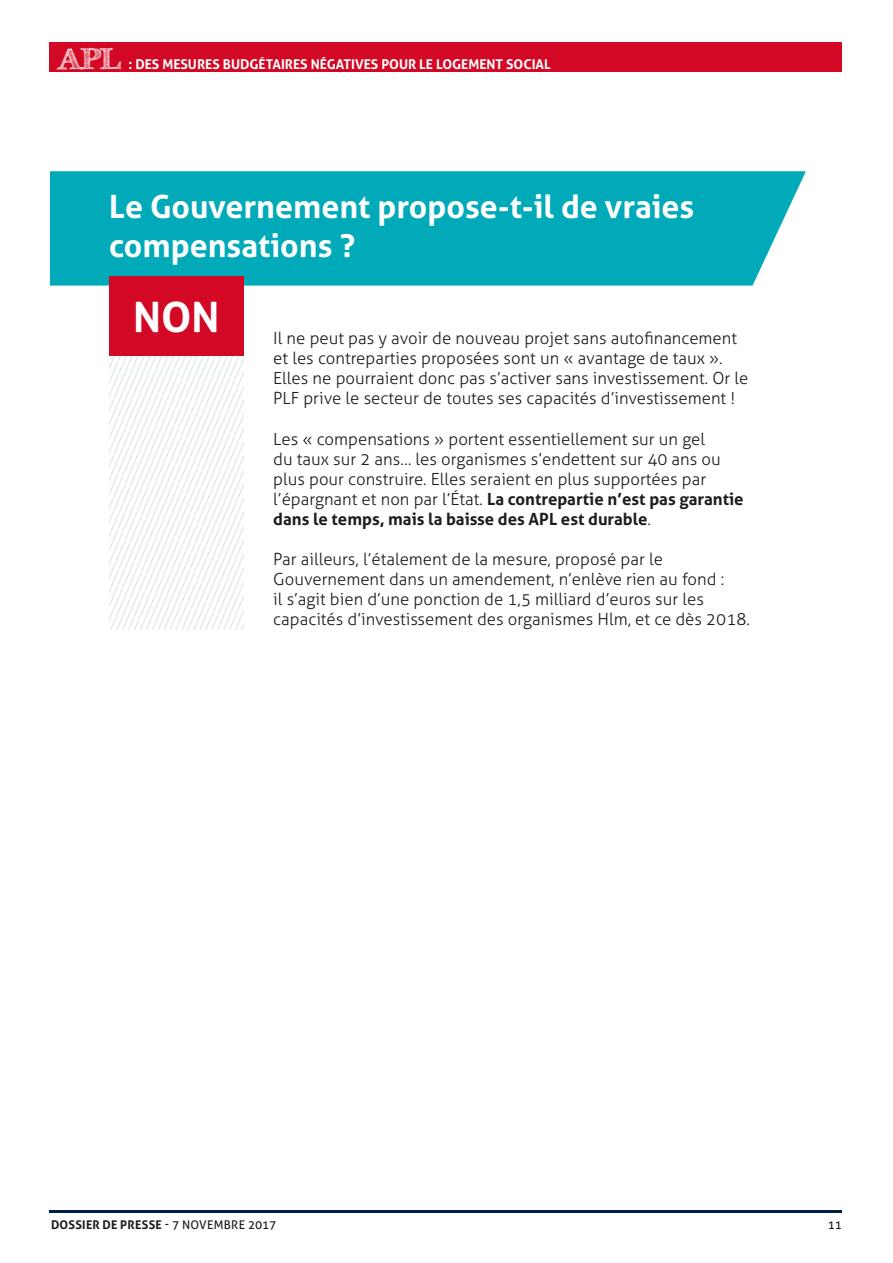
<style>
.page{position:relative;width:893px;height:1263px;background:#fff}
.page>*{position:absolute;margin:0;border:0;box-sizing:border-box;transform-origin:0 0}
.t1{font:700 41.85px "Aller";color:#fff}
.t2{font:700 32.1px/38.5px "Aller";color:#fff}
.t3{font:700 30px "FFF Tusj";color:#fff}
.t4{font:300 16.8px/20.1px "Aller";color:#1d1d1b}
.t5{font:700 13.5px "Aller";color:#fff}
.t6{font:700 12px "Aller";letter-spacing:.02em;color:#1d1d1b}
.t7{font:12px "Aller";color:#1d1d1b}
.s1{font-weight:700}
.s2{font-weight:400}
</style>
<div class="page">
<hr style="left:50px;top:1210px;width:792px;height:3px;background:#001f47">
<div style="left:50px;top:43px;width:792px;height:29px;background:#d20824"></div>
<div style="left:50px;top:171px;width:756px;height:115px;background:#00aab9"></div>
<svg style="left:109px;top:356px;width:135px;height:273px"></svg>
<div style="left:109px;top:277px;width:135px;height:79px;background:#d20824"></div>
<h3 class="t3" style="left:58px;top:41px;width:64px">APL</h3>
<p class="t5" style="left:128px;top:56px;width:424px">: DES MESURES BUDGÉTAIRES NÉGATIVES POUR LE LOGEMENT SOCIAL</p>
<h2 class="t2" style="left:109px;top:187px;width:587px">Le Gouvernement propose-t-il de vraies compensations ?</h2>
<h1 class="t1" style="left:133px;top:291px;width:88px">NON</h1>
<p class="t4" style="left:273px;top:328px;width:477px">Il ne peut pas y avoir de nouveau projet sans autofinancement et les contreparties proposées sont un « avantage de taux ».<br>Elles ne pourraient donc pas s’activer sans investissement. Or le PLF prive le secteur de toutes ses capacités d’investissement !</p>
<p class="t4" style="left:273px;top:428px;width:472px">Les « compensations » portent essentiellement sur un gel<br>du taux sur 2 ans… les organismes s’endettent sur 40 ans ou plus pour construire. Elles seraient en plus supportées par l’épargnant et non par l’État. <span class="s1">La contrepartie n’est pas garantie dans le temps, mais la baisse des APL est durable</span>.</p>
<p class="t4" style="left:273px;top:549px;width:478px">Par ailleurs, l’étalement de la mesure, proposé par le Gouvernement dans un amendement, n’enlève rien au fond :<br>il s’agit bien d’une ponction de 1,5 milliard d’euros sur les capacités d’investissement des organismes Hlm, et ce dès 2018.</p>
<p class="t6" style="left:51px;top:1217px;width:227px">DOSSIER DE PRESSE <span class="s2">- 7 NOVEMBRE 2017</span></p>
<p class="t7" style="left:828px;top:1217px;width:16px">11</p>
</div>
